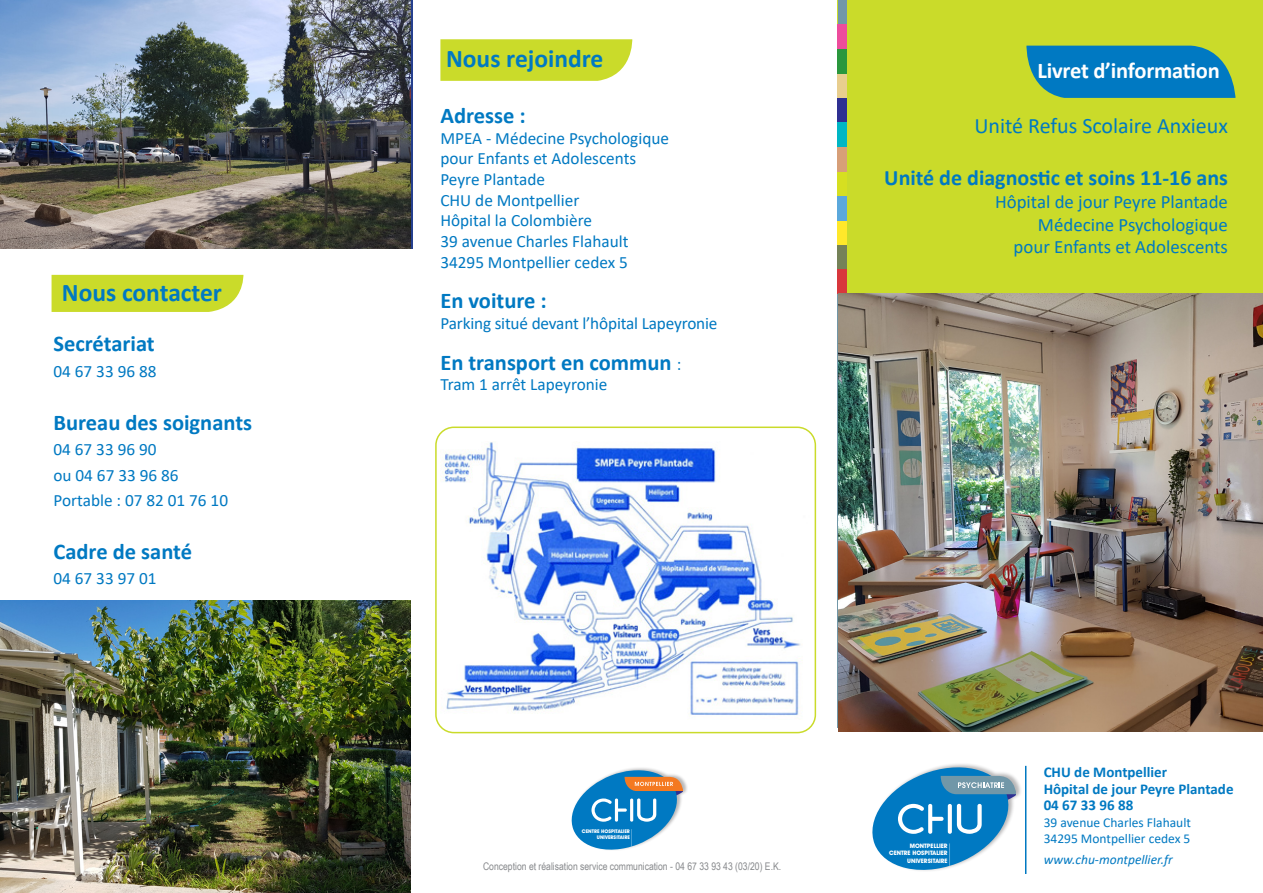
<style>
.page{position:relative;width:1263px;height:893px;background:#fff}
.page>*{position:absolute;margin:0;border:0;box-sizing:border-box;transform-origin:0 0}
.t1{font:700 25.5px "Calibri";color:#0079c2}
.t2{font:700 22.5px "Calibri";color:#0079c2}
.t3{font:700 22.5px "Calibri";letter-spacing:-.01em;color:#fff}
.t4{font:700 22.05px "Calibri";color:#0079c2}
.t5{font:22.05px "Calibri";color:#0079c2}
.t6{font:18.9px "Calibri";color:#0079c2}
.t7{font:17.25px "Calibri";color:#0079c2}
.t8{font:700 15px "Calibri";color:#0079c2}
.t9{font:13.5px "Calibri";color:#0079c2}
.t10{font:italic 13.5px "Calibri";color:#0079c2}
.t11{font:10.5px "Arial Narrow";color:#87898c}
.t12{font:700 6.15px/7.4px "Avant Garde IT Cby BT";color:#fff;text-align:right}
.t13{font:700 5.1px/6px "Avant Garde IT Cby BT";color:#fff;text-align:right}
.s1{font-weight:400;font-size:17.25px}
</style>
<div class="page">
<div style="left:838px;top:0;width:425px;height:721px;background:#cadb2a"></div>
<div style="left:872px;top:762px;width:150px;height:110px;background:#231f20;opacity:.32"></div>
<svg style="left:872px;top:766px;width:143px;height:104px"></svg>
<hr style="left:1025px;top:766px;width:1px;height:108px;background:#0079c2">
<svg style="left:1026px;top:46px;width:209px;height:52px;background:#1281b4"></svg>
<div style="left:838px;top:245px;width:9px;height:24px;background:#758258"></div>
<div style="left:838px;top:221px;width:9px;height:24px;background:#ffe82a"></div>
<div style="left:838px;top:269px;width:9px;height:25px;background:#d8373c"></div>
<div style="left:838px;top:196px;width:9px;height:25px;background:#5ba8dc"></div>
<div style="left:838px;top:171px;width:9px;height:25px;background:#d6df21"></div>
<div style="left:839px;top:0;width:8px;height:24px;background:#7197a8"></div>
<div style="left:838px;top:147px;width:9px;height:24px;background:#d79f78"></div>
<div style="left:838px;top:98px;width:9px;height:24px;background:#2e3092"></div>
<div style="left:838px;top:73px;width:9px;height:25px;background:#e8ce8e"></div>
<div style="left:838px;top:49px;width:9px;height:24px;background:#2a973d"></div>
<div style="left:838px;top:24px;width:9px;height:25px;background:#ed4c9c"></div>
<div style="left:838px;top:122px;width:9px;height:25px;background:#00b6c4"></div>
<svg style="left:52px;top:275px;width:192px;height:37px;background:#ccdc33"></svg>
<div style="left:435px;top:427px;width:381px;height:306px;border:2px solid #cadb2a;border-radius:18px"></div>
<svg style="left:440px;top:39px;width:193px;height:42px;background:#ccdd36"></svg>
<div style="left:571px;top:766px;width:117px;height:85px;background:#231f20;opacity:.32"></div>
<svg style="left:571px;top:769px;width:111px;height:81px"></svg>
<img style="left:441px;top:442px;width:362px;height:274px">
<img style="left:839px;top:293px;width:424px;height:438px">
<img style="left:0;top:0;width:411px;height:249px">
<img style="left:0;top:600px;width:411px;height:293px">
<p class="t1" style="left:62px;top:274px;width:162px">Nous contacter</p>
<p class="t2" style="left:54px;top:328px;width:103px">Secrétariat</p>
<p class="t7" style="left:54px;top:359px;width:105px">04 67 33 96 88</p>
<p class="t2" style="left:54px;top:406px;width:200px">Bureau des soignants</p>
<p class="t7" style="left:54px;top:437px;width:105px">04 67 33 96 90</p>
<p class="t7" style="left:54px;top:463px;width:127px">ou 04 67 33 96 86</p>
<p class="t7" style="left:54px;top:488px;width:176px">Portable : 07 82 01 76 10</p>
<p class="t2" style="left:54px;top:535px;width:140px">Cadre de santé</p>
<p class="t7" style="left:54px;top:566px;width:105px">04 67 33 97 01</p>
<p class="t1" style="left:446px;top:40px;width:159px">Nous rejoindre</p>
<p class="t2" style="left:440px;top:100px;width:87px">Adresse :</p>
<p class="t7" style="left:440px;top:126px;width:230px">MPEA - Médecine Psychologique</p>
<p class="t7" style="left:440px;top:147px;width:197px">pour Enfants et Adolescents</p>
<p class="t7" style="left:440px;top:167px;width:106px">Peyre Plantade</p>
<p class="t7" style="left:440px;top:188px;width:141px">CHU de Montpellier</p>
<p class="t7" style="left:440px;top:209px;width:153px">Hôpital la Colombière</p>
<p class="t7" style="left:440px;top:229px;width:190px">39 avenue Charles Flahault</p>
<p class="t7" style="left:440px;top:250px;width:189px">34295 Montpellier cedex 5</p>
<p class="t2" style="left:440px;top:285px;width:108px">En voiture :</p>
<p class="t7" style="left:440px;top:311px;width:279px">Parking situé devant l’hôpital Lapeyronie</p>
<p class="t2" style="left:440px;top:346px;width:243px">En transport en commun <span class="s1">:</span></p>
<p class="t7" style="left:440px;top:373px;width:169px">Tram 1 arrêt Lapeyronie</p>
<p class="t3" style="left:1037px;top:55px;width:184px">Livret d’information</p>
<p class="t5" style="left:974px;top:110px;width:255px">Unité Refus Scolaire Anxieux</p>
<p class="t4" style="left:884px;top:162px;width:345px">Unité de diagnostic et soins 11-16 ans</p>
<p class="t6" style="left:995px;top:189px;width:234px">Hôpital de jour Peyre Plantade</p>
<p class="t6" style="left:1038px;top:211px;width:192px">Médecine Psychologique</p>
<p class="t6" style="left:1013px;top:234px;width:216px">pour Enfants et Adolescents</p>
<p class="t13" style="left:582px;top:828px;width:50px">CENTRE HOSPITALIER<br>UNIVERSITAIRE</p>
<p class="t11" style="left:483px;top:859px;width:300px">Conception et réalisation service communication - 04 67 33 93 43 (03/20) E.K.</p>
<p class="t12" style="left:889px;top:842px;width:60px">MONTPELLIER<br>CENTRE HOSPITALIER<br>UNIVERSITAIRE</p>
<p class="t8" style="left:1044px;top:761px;width:125px">CHU de Montpellier</p>
<p class="t8" style="left:1044px;top:778px;width:191px">Hôpital de jour Peyre Plantade</p>
<p class="t8" style="left:1044px;top:794px;width:91px">04 67 33 96 88</p>
<p class="t9" style="left:1044px;top:813px;width:149px">39 avenue Charles Flahault</p>
<p class="t9" style="left:1044px;top:829px;width:148px">34295 Montpellier cedex 5</p>
<p class="t10" style="left:1044px;top:850px;width:131px">www.chu-montpellier.fr</p>
</div>
